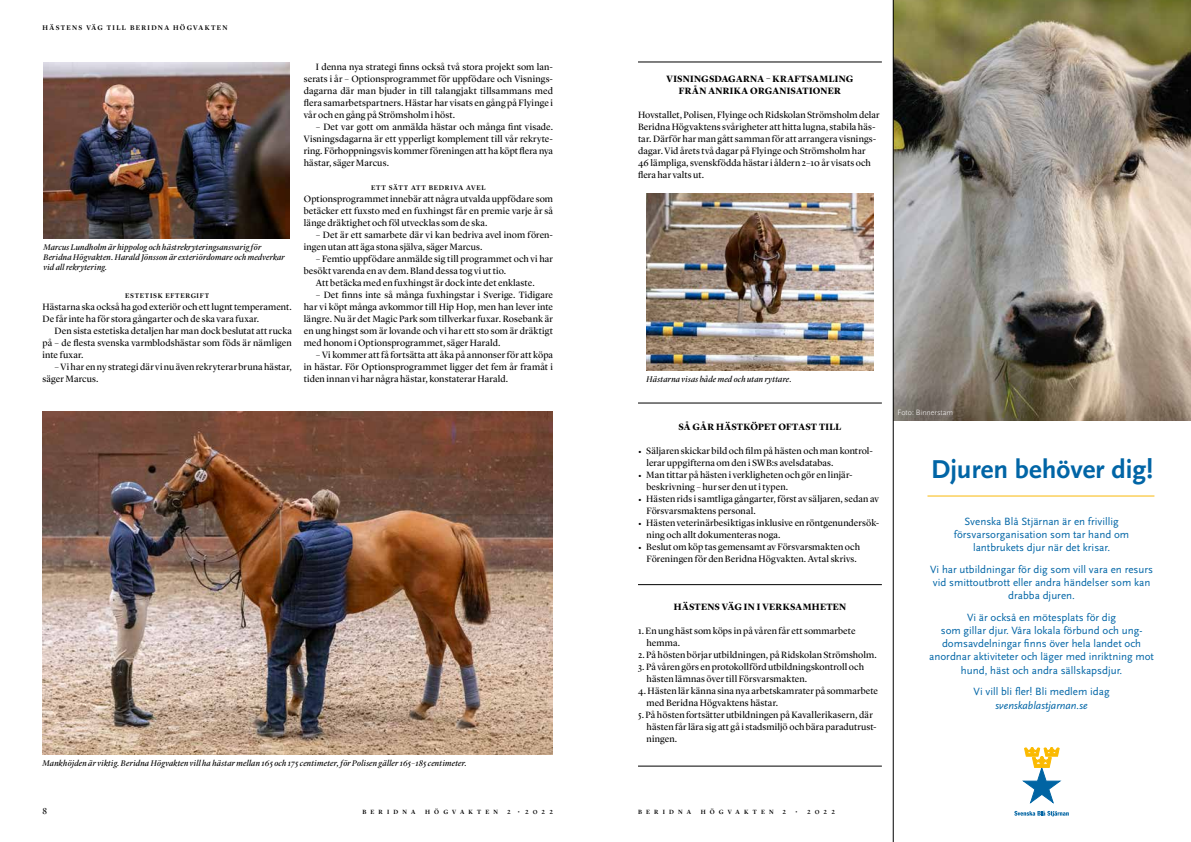
<style>
.page{position:relative;width:1191px;height:842px;background:#fff}
.page>*{position:absolute;margin:0;border:0;box-sizing:border-box;transform-origin:0 0}
.t1{font:700 27px "Scala Sans Pro";color:#0165a6}
.t2{font:11px/13.2px "Scala Sans Pro";color:#0165a6;text-align:center}
.t3{font:italic 11px "Scala Sans Pro";color:#0165a6}
.t4{font:9.5px/12px "Lyon Display";letter-spacing:.01em;color:#000}
.t5{font:700 9.5px/12px "Lyon Display";letter-spacing:.035em;color:#000;text-align:center}
.t6{font:9px "Lyon Display";color:#000}
.t7{font:italic 8.5px/10px "Lyon Display";letter-spacing:.02em;color:#000}
.t8{font:300 8px "Scala Sans Pro";color:#fff}
.t9{font:500 7px "Lyon Display";letter-spacing:.11em;color:#000}
.t10{font:500 7px "Lyon Display";letter-spacing:.18em;color:#000}
.t11{font:500 6.3px "Lyon Display";letter-spacing:.655em;color:#000}
.s1{font-weight:700;font-size:11px}
.s2{font-weight:400;font-size:8px}
</style>
<div class="page">
<img style="left:43px;top:412px;width:510px;height:342px">
<img style="left:43px;top:62px;width:247px;height:176px">
<img style="left:894px;top:0;width:297px;height:421px">
<svg style="left:1023px;top:747px;width:37px;height:55px"></svg>
<svg style="left:1014px;top:811px;width:54px;height:5px"></svg>
<hr style="left:927px;top:495px;width:227px;height:1px;background:#f9b80a">
<hr style="left:893px;top:0;width:1px;height:842px;background:#000">
<img style="left:646px;top:194px;width:227px;height:176px">
<hr style="left:638px;top:62px;width:244px;height:1px;background:#000">
<hr style="left:638px;top:403px;width:244px;height:1px;background:#000">
<hr style="left:638px;top:584px;width:244px;height:1px;background:#000">
<hr style="left:638px;top:766px;width:244px;height:1px;background:#000">
<p class="t10" style="left:43px;top:23px;width:186px">HÄSTENS VÄG TILL BERIDNA HÖGVAKTEN</p>
<p class="t7" style="left:43px;top:241px;width:243px">Marcus Lundholm är hippolog och hästrekryteringsansvarig för<br>Beridna Högvakten. Harald Jönsson är exteriördomare och medverkar vid all rekrytering.</p>
<p class="t9" style="left:125px;top:290px;width:85px">ESTETISK EFTERGIFT</p>
<p class="t4" style="left:43px;top:300px;width:251px">Hästarna ska också ha god exteriör och ett lugnt temperament.<br>De får inte ha för stora gångarter och de ska vara fuxar.</p>
<p class="t4" style="left:43px;top:324px;width:251px;text-align:justify;text-indent:12px">Den sista estetiska detaljen har man dock beslutat att rucka på – de flesta svenska varmblodshästar som föds är nämligen inte fuxar.</p>
<p class="t4" style="left:43px;top:360px;width:251px;text-indent:12px">– Vi har en ny strategi där vi nu även rekryterar bruna hästar, säger Marcus.</p>
<p class="t4" style="left:304px;top:60px;width:251px;text-align:justify;text-indent:12px">I denna nya strategi finns också två stora projekt som lan&shy;serats i år – Optionsprogrammet för uppfödare och Visnings&shy;dagarna där man bjuder in till talangjakt tillsammans med flera samarbetspartners. Hästar har visats en gång på Flyinge i vår och en gång på Strömsholm i höst.</p>
<p class="t4" style="left:304px;top:120px;width:251px;text-align:justify;text-indent:12px">– Det var gott om anmälda hästar och många fint visade.<br>Visningsdagarna är ett ypperligt komplement till vår rekryte&shy;ring. Förhoppningsvis kommer föreningen att ha köpt flera nya hästar, säger Marcus.</p>
<p class="t9" style="left:371px;top:182px;width:116px">ETT SÄTT ATT BEDRIVA AVEL</p>
<p class="t4" style="left:304px;top:192px;width:251px;text-align:justify">Optionsprogrammet innebär att några utvalda uppfödare som betäcker ett fuxsto med en fuxhingst får en premie varje år så länge dräktighet och föl utvecklas som de ska.</p>
<p class="t4" style="left:304px;top:228px;width:251px;text-indent:12px">– Det är ett samarbete där vi kan bedriva avel inom fören&shy;ingen utan att äga stona själva, säger Marcus.</p>
<p class="t4" style="left:316px;top:252px;width:239px">– Femtio uppfödare anmälde sig till programmet och vi har</p>
<p class="t4" style="left:304px;top:264px;width:204px">besökt varenda en av dem. Bland dessa tog vi ut tio.</p>
<p class="t4" style="left:316px;top:276px;width:220px">Att betäcka med en fuxhingst är dock inte det enklaste.</p>
<p class="t4" style="left:304px;top:288px;width:251px;text-align:justify;text-indent:12px">– Det finns inte så många fuxhingstar i Sverige. Tidigare har vi köpt många avkommor till Hip Hop, men han lever inte längre. Nu är det Magic Park som tillverkar fuxar. Rosebank är en ung hingst som är lovande och vi har ett sto som är dräktigt med honom i Optionsprogrammet, säger Harald.</p>
<p class="t4" style="left:304px;top:348px;width:251px;text-align:justify;text-indent:12px">– Vi kommer att få fortsätta att åka på annonser för att köpa in hästar. För Optionsprogrammet ligger det fem år framåt i tiden innan vi har några hästar, konstaterar Harald.</p>
<p class="t7" style="left:43px;top:757px;width:426px">Mankhöjden är viktig. Beridna Högvakten vill ha hästar mellan 165 och 175 centimeter, för Polisen gäller 165–185 centimeter.</p>
<p class="t5" style="left:666px;top:72px;width:188px">VISNINGSDAGARNA – KRAFTSAMLING<br>FRÅN ANRIKA ORGANISATIONER</p>
<p class="t4" style="left:638px;top:108px;width:243px">Hovstallet, Polisen, Flyinge och Ridskolan Strömsholm delar Beridna Högvaktens svårigheter att hitta lugna, stabila häs&shy;tar. Därför har man gått samman för att arrangera visnings&shy;dagar. Vid årets två dagar på Flyinge och Strömsholm har<br>46 lämpliga, svenskfödda hästar i åldern 2–10 år visats och flera har valts ut.</p>
<p class="t7" style="left:646px;top:374px;width:147px">Hästarna visas både med och utan ryttare.</p>
<p class="t5" style="left:678px;top:420px;width:164px">SÅ GÅR HÄSTKÖPET OFTAST TILL</p>
<p class="t4" style="left:646px;top:444px;width:228px;text-indent:-9px"><span class="s1">•</span> Säljaren skickar bild och film på hästen och man kontrol&shy;lerar uppgifterna om den i SWB:s avelsdatabas.</p>
<p class="t4" style="left:646px;top:468px;width:208px;text-indent:-9px"><span class="s1">•</span> Man tittar på hästen i verkligheten och gör en linjär&shy;beskrivning – hur ser den ut i typen.</p>
<p class="t4" style="left:646px;top:492px;width:234px;text-indent:-9px"><span class="s1">•</span> Hästen rids i samtliga gångarter, först av säljaren, sedan av<br>Försvarsmaktens personal.</p>
<p class="t4" style="left:646px;top:516px;width:234px;text-indent:-9px"><span class="s1">•</span> Hästen veterinärbesiktigas inklusive en röntgenundersök&shy;ning och allt dokumenteras noga.</p>
<p class="t4" style="left:638px;top:540px;width:223px;text-align:center"><span class="s1">•</span> Beslut om köp tas gemensamt av Försvarsmakten och<br>Föreningen för den Beridna Högvakten. Avtal skrivs.</p>
<p class="t5" style="left:674px;top:600px;width:174px">HÄSTENS VÄG IN I VERKSAMHETEN</p>
<p class="t4" style="left:646px;top:624px;width:210px;text-indent:-9px">1. En ung häst som köps in på våren får ett sommarbete hemma.</p>
<p class="t4" style="left:638px;top:648px;width:240px">2. På hösten börjar utbildningen, på Ridskolan Strömsholm.</p>
<p class="t4" style="left:646px;top:660px;width:219px;text-indent:-9px">3. På våren görs en protokollförd utbildningskontroll och hästen lämnas över till Försvarsmakten.</p>
<p class="t4" style="left:646px;top:684px;width:233px;text-indent:-9px">4. Hästen lär känna sina nya arbetskamrater på sommarbete med Beridna Högvaktens hästar.</p>
<p class="t4" style="left:646px;top:708px;width:232px;text-indent:-9px">5. På hösten fortsätter utbildningen på Kavallerikasern, där hästen får lära sig att gå i stadsmiljö och bära paradutrust&shy;ningen.</p>
<p class="t6" style="left:43px;top:804px;width:6px">8</p>
<p class="t11" style="left:362px;top:807px;width:55px">BERIDNA</p>
<p class="t11" style="left:425px;top:807px;width:129px">HÖGVAKTEN <span class="s2">2</span> <span class="s2">•</span><span class="s2">2022</span></p>
<p class="t11" style="left:638px;top:807px;width:55px">BERIDNA</p>
<p class="t11" style="left:700px;top:807px;width:136px">HÖGVAKTEN <span class="s2">2 • 2022</span></p>
<p class="t8" style="left:897px;top:408px;width:57px">Foto: Binnerstam</p>
<h1 class="t1" style="left:931px;top:454px;width:224px">Djuren behöver dig!</h1>
<p class="t2" style="left:954px;top:514px;width:177px">Svenska Blå Stjärnan är en frivillig försvarsorganisation som tar hand om lantbrukets djur när det krisar.</p>
<p class="t2" style="left:930px;top:563px;width:224px">Vi har utbildningar för dig som vill vara en resurs vid smittoutbrott eller andra händelser som kan drabba djuren.</p>
<p class="t2" style="left:929px;top:611px;width:226px">Vi är också en mötesplats för dig<br>som gillar djur. Våra lokala förbund och ung&shy;domsavdelningar finns över hela landet och anordnar aktiviteter och läger med inriktning mot hund, häst och andra sällskapsdjur.</p>
<p class="t2" style="left:973px;top:685px;width:137px">Vi vill bli fler! Bli medlem idag</p>
<p class="t3" style="left:995px;top:699px;width:94px">svenskablastjarnan.se</p>
</div>
